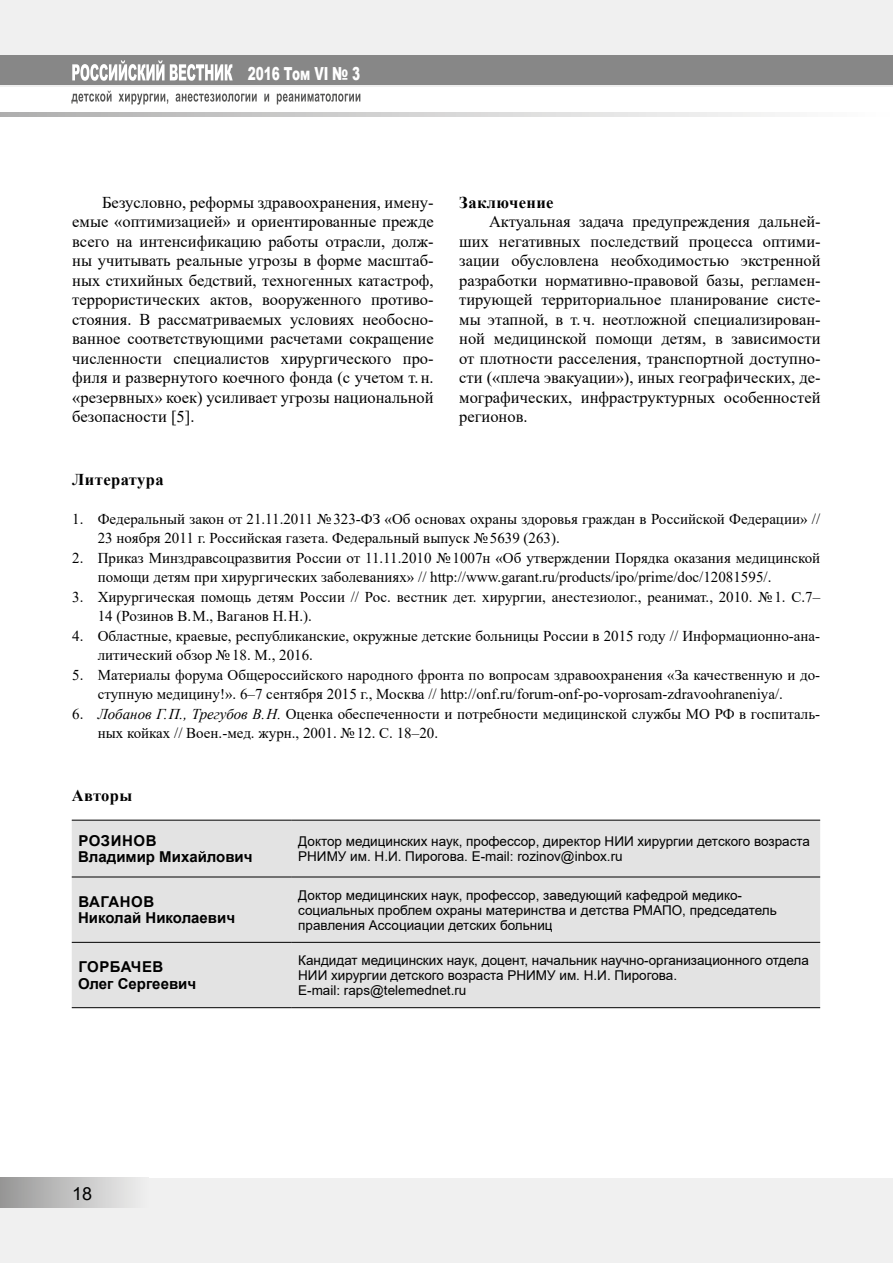
<style>
.page{position:relative;width:893px;height:1263px;background:#fff}
.page>*{position:absolute;margin:0;border:0;box-sizing:border-box;transform-origin:0 0}
.t1{font:900 18px "Arial";letter-spacing:-.005em;color:#fff;scale:.67 1}
.t2{font:18px "Arial";color:#000}
.t3{font:16.5px/19.5px "Times New Roman";color:#000;text-align:justify}
.t4{font:700 16.5px "Times New Roman";letter-spacing:.025em;color:#000}
.t5{font:15px/19.5px "Times New Roman";color:#000}
.t6{font:700 15px/16.5px "Arial";color:#000}
.t7{font:13.5px/15px "Arial";color:#000}
.s1{font-style:italic}
</style>
<div class="page">
<div style="left:0;top:0;width:893px;height:87px;background:#f0f0f0"></div>
<div style="left:0;top:1178px;width:893px;height:85px;background:#f0f0f0"></div>
<div style="left:0;top:55px;width:893px;height:30px;background:#878787"></div>
<div style="left:0;top:1178px;width:149px;height:30px;background:linear-gradient(to right,#979696,#f1f1f1)"></div>
<svg style="left:0;top:113px;width:775px;height:4px;background:#d1d1d1"></svg>
<svg style="left:71px;top:91px;width:289px;height:14px"></svg>
<svg style="left:72px;top:60px;width:161px;height:21px"></svg>
<div style="left:72px;top:821px;width:748px;height:186px;background:#e3e3e3"></div>
<hr style="left:72px;top:877px;width:220px;height:1px;background:#000">
<hr style="left:292px;top:877px;width:528px;height:1px;background:#000">
<hr style="left:72px;top:942px;width:220px;height:1px;background:#000">
<hr style="left:292px;top:942px;width:528px;height:1px;background:#000">
<hr style="left:72px;top:1007px;width:220px;height:1px;background:#000">
<hr style="left:292px;top:1007px;width:528px;height:1px;background:#000">
<hr style="left:72px;top:820px;width:220px;height:1px;background:#000">
<hr style="left:292px;top:820px;width:528px;height:1px;background:#000">
<p class="t1" style="left:248px;top:61px;width:170px">2016 Том VI № 3</p>
<p class="t3" style="left:72px;top:192px;width:363px;text-indent:30px">Безусловно, реформы здравоохранения, имену&shy;емые «оптимизацией» и ориентированные прежде всего на интенсификацию работы отрасли, долж&shy;ны учитывать реальные угрозы в форме масштаб&shy;ных стихийных бедствий, техногенных катастроф, террористических актов, вооруженного противо&shy;стояния. В рассматриваемых условиях необосно&shy;ванное соответствующими расчетами сокращение численности специалистов хирургического про&shy;филя и развернутого коечного фонда (с учетом т.н. «резервных» коек) усиливает угрозы национальной безопасности [5].</p>
<p class="t4" style="left:459px;top:190px;width:96px">Заключение</p>
<p class="t3" style="left:459px;top:212px;width:363px;text-indent:30px">Актуальная задача предупреждения дальней&shy;ших негативных последствий процесса оптими&shy;зации обусловлена необходимостью экстренной разработки нормативно-правовой базы, регламен&shy;тирующей территориальное планирование систе&shy;мы этапной, в т.ч. неотложной специализирован&shy;ной медицинской помощи детям, в зависимости от плотности расселения, транспортной доступно&shy;сти («плеча эвакуации»), иных географических, де&shy;мографических, инфраструктурных особенностей регионов.</p>
<p class="t4" style="left:72px;top:467px;width:93px">Литература</p>
<p class="t5" style="left:98px;top:509px;width:724px;text-indent:-26px">1. Федеральный закон от 21.11.2011 №323‑ФЗ «Об основах охраны здоровья граждан в Российской Федерации» //<br>23 ноября 2011 г. Российская газета. Федеральный выпуск №5639 (263).</p>
<p class="t5" style="left:98px;top:548px;width:724px;text-indent:-26px">2. Приказ Минздравсоцразвития России от 11.11.2010 №1007н «Об утверждении Порядка оказания медицинской помощи детям при хирургических заболеваниях» // http://www.garant.ru/products/ipo/prime/doc/12081595/.</p>
<p class="t5" style="left:98px;top:587px;width:724px;text-indent:-26px">3. Хирургическая помощь детям России // Рос. вестник дет. хирургии, анестезиолог., реанимат., 2010. №1. С.7–<br>14 (Розинов В. М., Ваганов Н. Н.).</p>
<p class="t5" style="left:98px;top:626px;width:724px;text-indent:-26px">4. Областные, краевые, республиканские, окружные детские больницы России в 2015 году // Информационно-ана&shy;литический обзор №18. М., 2016.</p>
<p class="t5" style="left:98px;top:665px;width:724px;text-indent:-26px">5. Материалы форума Общероссийского народного фронта по вопросам здравоохранения «За качественную и до&shy;ступную медицину!». 6–7 сентября 2015 г., Москва // http://onf.ru/forum-onf-po-voprosam-zdravoohraneniya/.</p>
<p class="t5" style="left:98px;top:704px;width:724px;text-indent:-26px">6. <span class="s1">Лобанов Г. П., Трегубов В. Н.</span> Оценка обеспеченности и потребности медицинской службы МО РФ в госпиталь&shy;ных койках // Воен.‑мед. журн., 2001. №12. С. 18–20.</p>
<p class="t4" style="left:72px;top:783px;width:62px">Авторы</p>
<p class="t6" style="left:78px;top:832px;width:176px">Розинов<br>Владимир Михайлович</p>
<p class="t7" style="left:298px;top:834px;width:513px">Доктор медицинских наук, профессор, директор НИИ хирургии детского возраста<br>РНИМУ им. Н.И. Пирогова. E-mail: rozinov@inbox.ru</p>
<p class="t6" style="left:78px;top:893px;width:158px">Ваганов<br>Николай Николаевич</p>
<p class="t7" style="left:298px;top:887px;width:480px">Доктор медицинских наук, профессор, заведующий кафедрой медико&shy;социальных проблем охраны материнства и детства РМАПО, председатель правления Ассоциации детских больниц</p>
<p class="t6" style="left:78px;top:959px;width:120px">Горбачев<br>Олег Сергеевич</p>
<p class="t7" style="left:298px;top:952px;width:512px">Кандидат медицинских наук, доцент, начальник научно-организационного отдела<br>НИИ хирургии детского возраста РНИМУ им. Н.И. Пирогова.<br>E-mail: raps@telemednet.ru</p>
<p class="t2" style="left:72px;top:1181px;width:22px">18</p>
</div>
